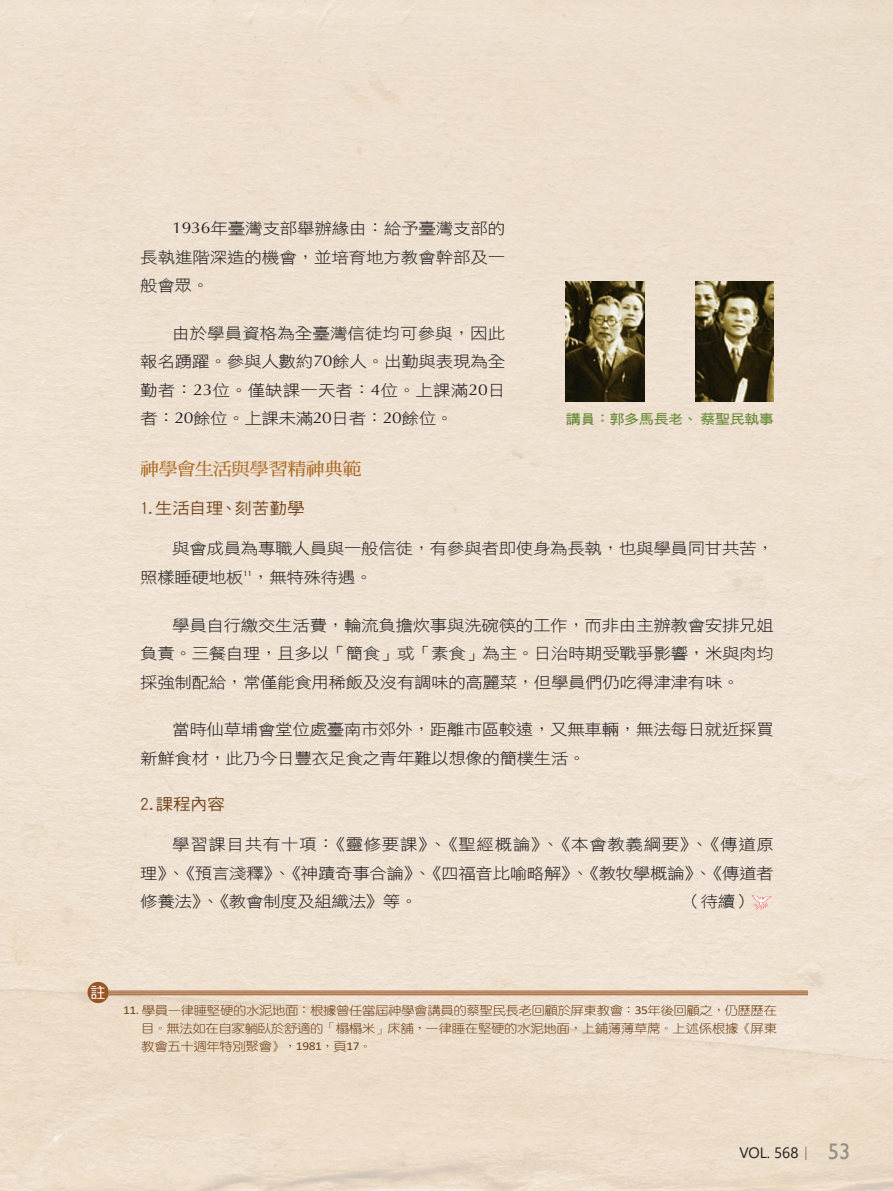
<style>
.page{position:relative;width:893px;height:1191px;background:#fff}
.page>*{position:absolute;margin:0;border:0;box-sizing:border-box;transform-origin:0 0}
.t1{font:17.55px "DF Ming W7 WIN BF";letter-spacing:-.025em;color:#ad6d27;scale:1.08 1}
.小標{font:16.2px "DF Hei W5 WIN BF";color:#734721;scale:1.08 1}
.小標-2{font:16.2px "DF Hei W5 WIN BF";color:#70461f;scale:1.08 1}
.t2{font:15.75px/28.5px "DF Hei W3 WIN BF";letter-spacing:-.02em;color:#231f20;text-align:justify;scale:1.11 1}
.t3{font:15px "Segoe UI";color:#231f20}
.註{font:15px "DF Yuan W5 WIN BF";color:#fff}
.圖說_大{font:13.5px "DF Hei W7 WIN BF";letter-spacing:-.025em;color:#6b8d3c;scale:1.11 1}
.註-歷史{font:12.15px/18px "DF Yuan W3 WIN BF";letter-spacing:-.03em;color:#6f431a;text-align:justify;scale:1.11 1}
.s1{font-family:"Optima"}
.s2{font-family:"Calibri"}
.s3{font-family:"P Ming Li U"}
.s4{font-family:"Adobe Ming Std";font-weight:300}
.s5{font-family:"Gill Sans";font-size:22.5px;color:#959086}
</style>
<div class="page">
<img style="left:0;top:0;width:893px;height:1191px">
<div style="left:88px;top:981px;width:21px;height:22px;background:#995524;border-radius:50%"></div>
<hr style="left:109px;top:990px;width:699px;height:1px;background:#995524">
<hr style="left:109px;top:992px;width:699px;height:1px;background:#995524">
<hr style="left:109px;top:994px;width:699px;height:1px;background:#995524">
<img style="left:696px;top:282px;width:78px;height:120px">
<img style="left:566px;top:282px;width:78px;height:120px">
<svg style="left:752px;top:895px;width:19px;height:15px"></svg>
<p class="t2" style="left:140px;top:214px;width:330px;text-indent:32px"><span class="s1">1936</span>年臺灣支部舉辦緣由：給予臺灣支部的長執進階深造的機會，並培育地方教會幹部及一般會眾。</p>
<p class="t2" style="left:140px;top:319px;width:330px;text-indent:32px">由於學員資格為全臺灣信徒均可參與，因此報名踴躍。參與人數約<span class="s1">70</span>餘人。出勤與表現為全勤者：<span class="s1">23</span>位。僅缺課一天者：<span class="s1">4</span>位。上課滿<span class="s1">20</span>日者：<span class="s1">20</span>餘位。上課未滿<span class="s1">20</span>日者：<span class="s1">20</span>餘位。</p>
<p class="t1" style="left:140px;top:460px;width:206px">神學會生活與學習精神典範</p>
<p class="小標" style="left:140px;top:500px;width:154px">1.生活自理、刻苦勤學</p>
<p class="t2" style="left:140px;top:534px;width:572px;text-indent:32px">與會成員為專職人員與一般信徒，有參與者即使身為長執，也與學員同甘共苦，照樣睡硬地板<sup>11</sup>，無特殊待遇。</p>
<p class="t2" style="left:140px;top:610px;width:572px;text-indent:32px">學員自行繳交生活費，輪流負擔炊事與洗碗筷的工作，而非由主辦教會安排兄姐負責。三餐自理，且多以「簡食」或「素食」為主。日治時期受戰爭影響，米與肉均採強制配給，常僅能食用稀飯及沒有調味的高麗菜，但學員們仍吃得津津有味。</p>
<p class="t2" style="left:140px;top:715px;width:572px;text-indent:32px">當時仙草埔會堂位處臺南市郊外，距離市區較遠，又無車輛，無法每日就近採買新鮮食材，此乃今日豐衣足食之青年難以想像的簡樸生活。</p>
<p class="小標-2" style="left:140px;top:795px;width:80px">2.課程內容</p>
<p class="t2" style="left:140px;top:830px;width:572px;text-indent:32px">學習課目共有十項：《靈修要課》、《聖經概論》、《本會教義綱要》、《傳道原理》、《預言淺釋》、《神蹟奇事合論》、《四福音比喻略解》、《教牧學概論》、《傳道者修養法》、《教會制度及組織法》等。</p>
<p class="圖說_大" style="left:566px;top:412px;width:189px">講員：郭多馬長老、蔡聖民執事</p>
<p class="t2" style="left:684px;top:887px;width:64px">（待續）</p>
<p class="註" style="left:91px;top:985px;width:16px">註</p>
<p class="註-歷史" style="left:141px;top:1001px;width:574px;text-indent:-18px"><span class="s2">11.</span> 學員一律睡堅硬的水泥地面<span class="s3">：</span>根據曾任當屆神學會講員的蔡聖民長老回顧於屏東教會<span class="s3">：</span><span class="s2">35</span>年後回顧之<span class="s3">，</span>仍歷歷在目<span class="s3">。</span>無法如在自家躺臥於舒適的<span class="s3">「</span>榻榻米<span class="s3">」</span>床舖<span class="s3">，</span>一律睡在堅硬的水泥地面<span class="s3">，</span>上鋪薄薄草蓆<span class="s3">。</span>上述係根據<span class="s3">《</span>屏東教會五十週年特別聚會<span class="s3">》，</span><span class="s2">1981</span><span class="s3">，</span>頁<span class="s2">17</span><span class="s3">。</span></p>
<p class="t3" style="left:739px;top:1138px;width:112px">VOL. 568<span class="s4">｜</span> <span class="s5">53</span></p>
</div>
